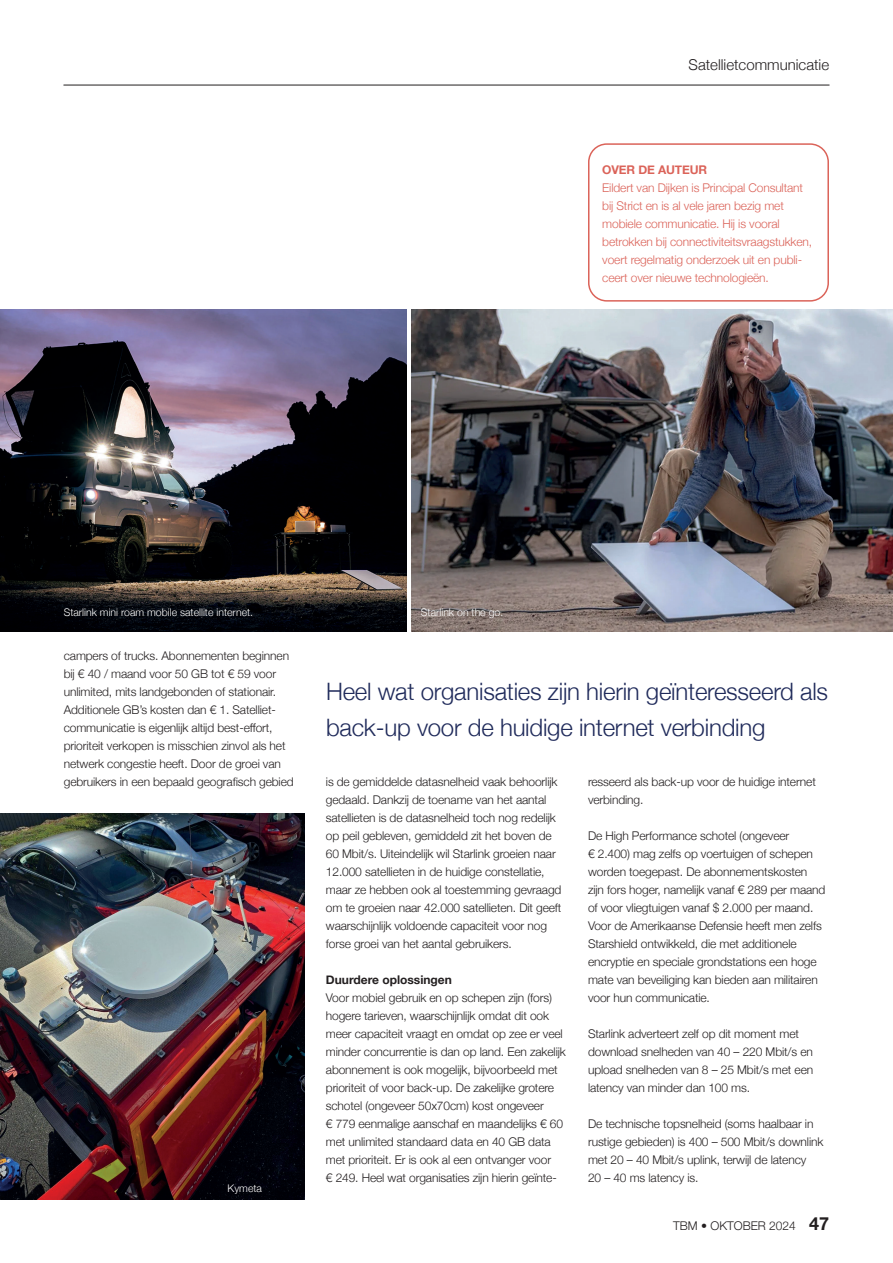
<style>
.page{position:relative;width:893px;height:1263px;background:#fff}
.page>*{position:absolute;margin:0;border:0;box-sizing:border-box;transform-origin:0 0}
.t1{font:300 24px/36px "Helvetica Neue";letter-spacing:-.01em;color:#202b5b}
.t2{font:300 15px "Helvetica Neue";color:#231f20}
.t3{font:300 12px/18px "Helvetica Neue";letter-spacing:-.01em;color:#231f20}
.t4{font:300 12px/18px "Helvetica Neue";letter-spacing:-.01em;color:#db6359}
.t5{font:700 12px "Helvetica Neue";color:#231f20}
.t6{font:700 12px "Helvetica Neue";letter-spacing:-.01em;color:#db6359}
.t7{font:300 10.5px "Helvetica Neue";color:#fff}
.s1{font-weight:700;font-size:18px}
</style>
<div class="page">
<hr style="left:64px;top:85px;width:765px;height:1px;background:#231f20">
<img style="left:0;top:310px;width:406px;height:321px">
<img style="left:411px;top:310px;width:482px;height:321px">
<div style="left:588px;top:143px;width:241px;height:159px;border:2px solid #db6359;border-radius:18px"></div>
<img style="left:0;top:814px;width:305px;height:385px">
<p class="t2" style="left:689px;top:53px;width:142px">Satellietcommunicatie</p>
<p class="t6" style="left:602px;top:160px;width:106px">OVER DE AUTEUR</p>
<p class="t4" style="left:602px;top:178px;width:212px">Eildert van Dijken is Principal Consultant bij Strict en is al vele jaren bezig met mobiele communicatie. Hij is vooral betrokken bij connectiviteitsvraagstukken, voert regelmatig onderzoek uit en publi&shy;ceert over nieuwe technologieën.</p>
<p class="t7" style="left:64px;top:604px;width:191px">Starlink mini roam mobile satellite internet.</p>
<p class="t7" style="left:421px;top:604px;width:84px">Starlink on the go.</p>
<p class="t3" style="left:64px;top:646px;width:231px">campers of trucks. Abonnementen beginnen bij € 40 / maand voor 50 GB tot € 59 voor unlimited, mits landgebonden of stationair.<br>Additionele GB’s kosten dan € 1. Satelliet&shy;communicatie is eigenlijk altijd best-effort, prioriteit verkopen is misschien zinvol als het netwerk congestie heeft. Door de groei van gebruikers in een bepaald geografisch gebied</p>
<p class="t7" style="left:228px;top:1180px;width:36px">Kymeta</p>
<h1 class="t1" style="left:326px;top:671px;width:504px">Heel wat organisaties zijn hierin geïnteresseerd als back-up voor de huidige internet verbinding</h1>
<p class="t3" style="left:326px;top:772px;width:237px">is de gemiddelde datasnelheid vaak behoorlijk gedaald. Dankzij de toename van het aantal satellieten is de datasnelheid toch nog redelijk op peil gebleven, gemiddeld zit het boven de 60 Mbit/s. Uiteindelijk wil Starlink groeien naar 12.000 satellieten in de huidige constellatie, maar ze hebben ook al toestemming gevraagd om te groeien naar 42.000 satellieten. Dit geeft waarschijnlijk voldoende capaciteit voor nog forse groei van het aantal gebruikers.</p>
<p class="t5" style="left:326px;top:970px;width:128px">Duurdere oplossingen</p>
<p class="t3" style="left:326px;top:988px;width:241px">Voor mobiel gebruik en op schepen zijn (fors) hogere tarieven, waarschijnlijk omdat dit ook meer capaciteit vraagt en omdat op zee er veel minder concurrentie is dan op land. Een zakelijk abonnement is ook mogelijk, bijvoorbeeld met prioriteit of voor back-up. De zakelijke grotere schotel (ongeveer 50x70cm) kost ongeveer<br>€ 779 eenmalige aanschaf en maandelijks € 60 met unlimited standaard data en 40 GB data met prioriteit. Er is ook al een ontvanger voor<br>€ 249. Heel wat organisaties zijn hierin geïnte-</p>
<p class="t3" style="left:588px;top:772px;width:229px">resseerd als back-up voor de huidige internet verbinding.</p>
<p class="t3" style="left:588px;top:826px;width:239px">De High Performance schotel (ongeveer<br>€ 2.400) mag zelfs op voertuigen of schepen worden toegepast. De abonnementskosten zijn fors hoger, namelijk vanaf € 289 per maand of voor vliegtuigen vanaf $ 2.000 per maand.<br>Voor de Amerikaanse Defensie heeft men zelfs Starshield ontwikkeld, die met additionele encryptie en speciale grondstations een hoge mate van beveiliging kan bieden aan militairen voor hun communicatie.</p>
<p class="t3" style="left:588px;top:1024px;width:227px">Starlink adverteert zelf op dit moment met download snelheden van 40 – 220 Mbit/s en upload snelheden van 8 – 25 Mbit/s met een latency van minder dan 100 ms.</p>
<p class="t3" style="left:588px;top:1114px;width:237px">De technische topsnelheid (soms haalbaar in rustige gebieden) is 400 – 500 Mbit/s downlink met 20 – 40 Mbit/s uplink, terwijl de latency<br>20 – 40 ms latency is.</p>
<p class="t3" style="left:673px;top:1216px;width:157px">TBM • OKTOBER 2024 <span class="s1">47</span></p>
</div>
